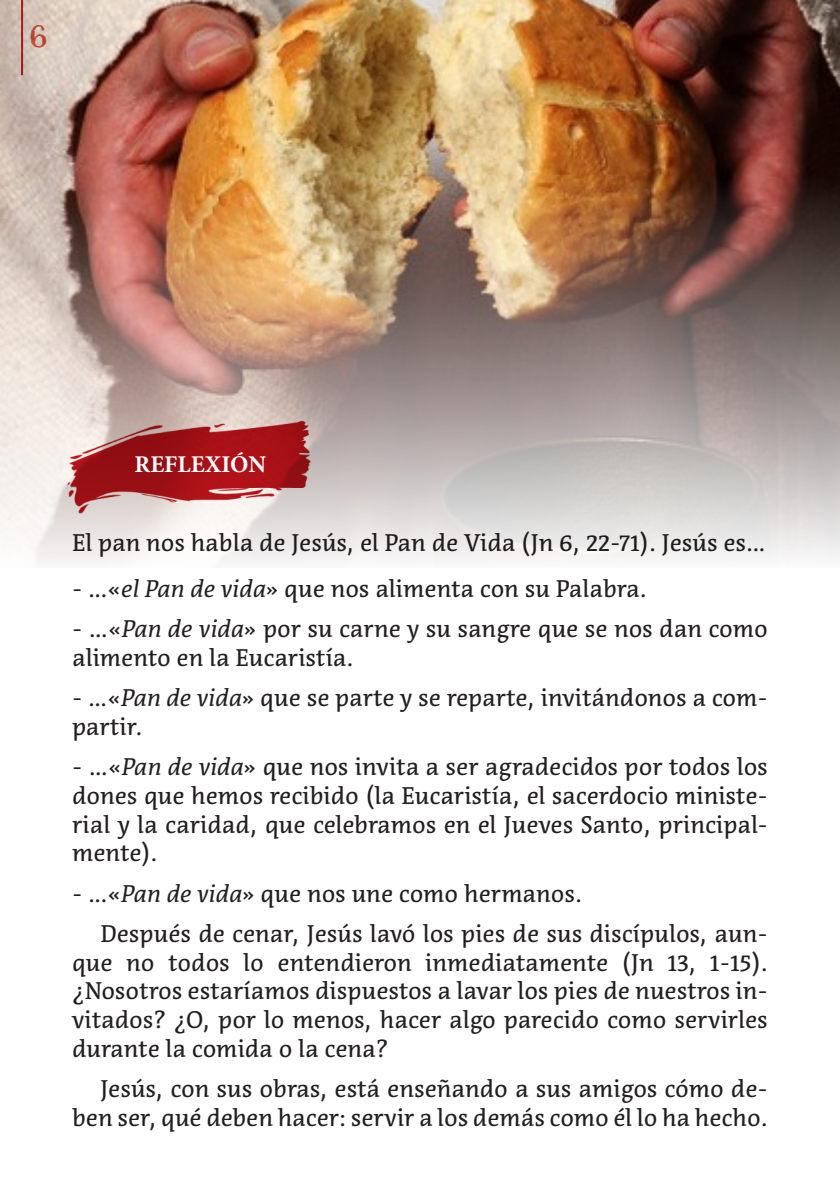
<style>
.page{position:relative;width:840px;height:1191px;background:#fff}
.page>*{position:absolute;margin:0;border:0;box-sizing:border-box;transform-origin:0 0}
.t1{font:34px "Nelson Rugged";color:#da5b44}
.t2{font:24px/28.8px "Acuta";color:#231f20}
.t3{font:700 24px "Minion Pro";color:#fff}
.s1{font-weight:300;font-style:italic}
</style>
<div class="page">
<img style="left:0;top:0;width:839px;height:564px">
<img style="left:63px;top:413px;width:258px;height:101px">
<h1 class="t1" style="left:30px;top:12px;width:19px">6</h1>
<p class="t3" style="left:134px;top:447px;width:133px">REFLEXIÓN</p>
<p class="t2" style="left:72px;top:528px;width:694px">El pan nos habla de Jesús, el Pan de Vida (Jn 6, 22-71). Jesús es...</p>
<p class="t2" style="left:72px;top:574px;width:576px">- ...«<span class="s1">el Pan de vida</span>» que nos alimenta con su Palabra.</p>
<p class="t2" style="left:72px;top:614px;width:697px">- ...«<span class="s1">Pan de vida</span>» por su carne y su sangre que se nos dan como alimento en la Eucaristía.</p>
<p class="t2" style="left:72px;top:683px;width:697px">- ...«<span class="s1">Pan de vida</span>» que se parte y se reparte, invitándonos a com&shy;partir.</p>
<p class="t2" style="left:72px;top:752px;width:697px;text-align:justify">- ...«<span class="s1">Pan de vida</span>» que nos invita a ser agradecidos por todos los dones que hemos recibido (la Eucaristía, el sacerdocio ministe&shy;rial y la caridad, que celebramos en el Jueves Santo, principal&shy;mente).</p>
<p class="t2" style="left:72px;top:879px;width:511px">- ...«<span class="s1">Pan de vida</span>» que nos une como hermanos.</p>
<p class="t2" style="left:72px;top:919px;width:697px;text-align:justify;text-indent:28px">Después de cenar, Jesús lavó los pies de sus discípulos, aun&shy;que no todos lo entendieron inmediatamente (Jn 13, 1-15). ¿Nosotros estaríamos dispuestos a lavar los pies de nuestros in&shy;vitados? ¿O, por lo menos, hacer algo parecido como servirles durante la comida o la cena?</p>
<p class="t2" style="left:72px;top:1074px;width:697px;text-align:right">Jesús, con sus obras, está enseñando a sus amigos cómo de&shy;ben ser, qué deben hacer: servir a los demás como él lo ha hecho.</p>
</div>
